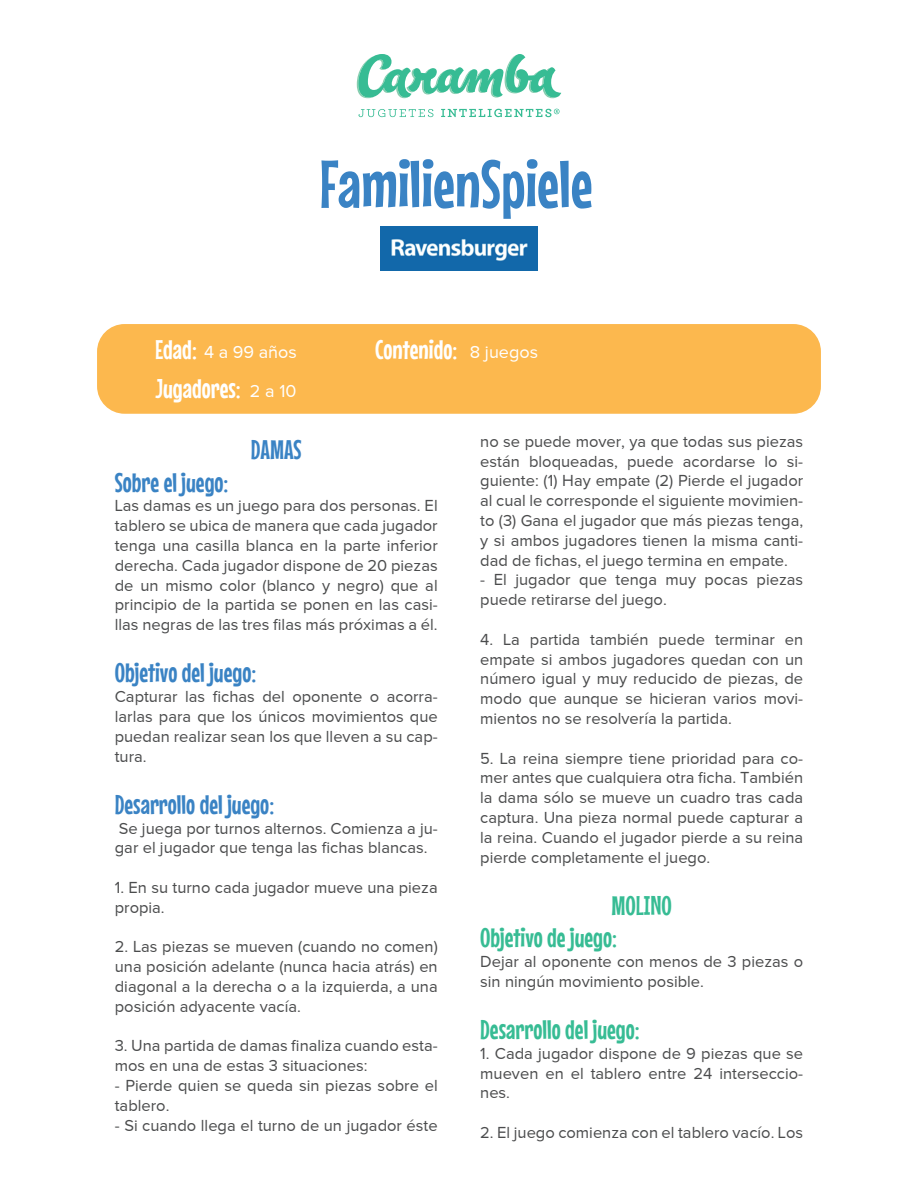
<style>
.page{position:relative;width:918px;height:1188px;background:#fff}
.page>*{position:absolute;margin:0;border:0;box-sizing:border-box;transform-origin:0 0}
.t1{font:67.5px "Mouse Memoirs";color:#3a83c4}
.t2{font:27px "Mouse Memoirs";color:#3a83c4}
.t3{font:27px "Mouse Memoirs";color:#37bc94}
.t4{font:27px "Mouse Memoirs";color:#fff}
.t5{font:18px "Proxima Nova";color:#fff}
.t6{font:16.5px/19.8px "Proxima Nova";color:#4b4c4d;text-align:justify}
</style>
<div class="page">
<svg style="left:358px;top:109px;width:202px;height:8px"></svg>
<svg style="left:357px;top:54px;width:204px;height:44px"></svg>
<img style="left:380px;top:226px;width:158px;height:45px">
<div style="left:97px;top:324px;width:724px;height:90px;background:#fcb84e;border-radius:28px"></div>
<p class="t1" style="left:319px;top:145px;width:275px">FamilienSpiele</p>
<p class="t5" style="left:204px;top:342px;width:94px">4 a 99 años</p>
<p class="t4" style="left:375px;top:333px;width:84px">Contenido:</p>
<p class="t5" style="left:250px;top:381px;width:48px">2 a 10</p>
<p class="t4" style="left:155px;top:333px;width:43px">Edad:</p>
<p class="t4" style="left:155px;top:373px;width:87px">Jugadores:</p>
<p class="t2" style="left:251px;top:434px;width:52px">DAMAS</p>
<p class="t2" style="left:115px;top:466px;width:115px">Sobre el juego:</p>
<p class="t6" style="left:115px;top:496px;width:324px">Las damas es un juego para dos personas. El tablero se ubica de manera que cada jugador tenga una casilla blanca en la parte inferior derecha. Cada jugador dispone de 20 piezas de un mismo color (blanco y negro) que al principio de la partida se ponen en las casi&shy;llas negras de las tres filas más próximas a él.</p>
<p class="t2" style="left:115px;top:657px;width:143px">Objetivo del juego:</p>
<p class="t6" style="left:115px;top:687px;width:324px">Capturar las fichas del oponente o acorra&shy;larlas para que los únicos movimientos que puedan realizar sean los que lleven a su cap&shy;tura.</p>
<p class="t2" style="left:115px;top:788px;width:161px">Desarrollo del juego:</p>
<p class="t6" style="left:115px;top:818px;width:324px">Se juega por turnos alternos. Comienza a ju&shy;gar el jugador que tenga las fichas blancas.</p>
<p class="t6" style="left:115px;top:877px;width:324px">1. En su turno cada jugador mueve una pieza propia.</p>
<p class="t6" style="left:115px;top:937px;width:324px">2. Las piezas se mueven (cuando no comen) una posición adelante (nunca hacia atrás) en diagonal a la derecha o a la izquierda, a una posición adyacente vacía.</p>
<p class="t6" style="left:115px;top:1036px;width:324px">3. Una partida de damas finaliza cuando esta&shy;mos en una de estas 3 situaciones:</p>
<p class="t6" style="left:115px;top:1075px;width:324px">- Pierde quien se queda sin piezas sobre el tablero.</p>
<p class="t6" style="left:115px;top:1115px;width:324px">- Si cuando llega el turno de un jugador éste</p>
<p class="t5" style="left:470px;top:342px;width:70px">8 juegos</p>
<p class="t6" style="left:480px;top:431px;width:324px">no se puede mover, ya que todas sus piezas están bloqueadas, puede acordarse lo si&shy;guiente: (1) Hay empate (2) Pierde el jugador al cual le corresponde el siguiente movimien&shy;to (3) Gana el jugador que más piezas tenga, y si ambos jugadores tienen la misma canti&shy;dad de fichas, el juego termina en empate.</p>
<p class="t6" style="left:480px;top:570px;width:324px">- El jugador que tenga muy pocas piezas puede retirarse del juego.</p>
<p class="t6" style="left:480px;top:629px;width:324px">4. La partida también puede terminar en empate si ambos jugadores quedan con un número igual y muy reducido de piezas, de modo que aunque se hicieran varios movi&shy;mientos no se resolvería la partida.</p>
<p class="t6" style="left:480px;top:748px;width:324px">5. La reina siempre tiene prioridad para co&shy;mer antes que cualquiera otra ficha. También la dama sólo se mueve un cuadro tras cada captura. Una pieza normal puede capturar a la reina. Cuando el jugador pierde a su reina pierde completamente el juego.</p>
<p class="t3" style="left:611px;top:890px;width:62px">MOLINO</p>
<p class="t3" style="left:480px;top:922px;width:138px">Objetivo de juego:</p>
<p class="t6" style="left:480px;top:951px;width:324px">Dejar al oponente con menos de 3 piezas o sin ningún movimiento posible.</p>
<p class="t3" style="left:480px;top:1014px;width:161px">Desarrollo del juego:</p>
<p class="t6" style="left:480px;top:1043px;width:324px">1. Cada jugador dispone de 9 piezas que se mueven en el tablero entre 24 interseccio&shy;nes.</p>
<p class="t6" style="left:480px;top:1122px;width:324px">2. El juego comienza con el tablero vacío. Los</p>
</div>
